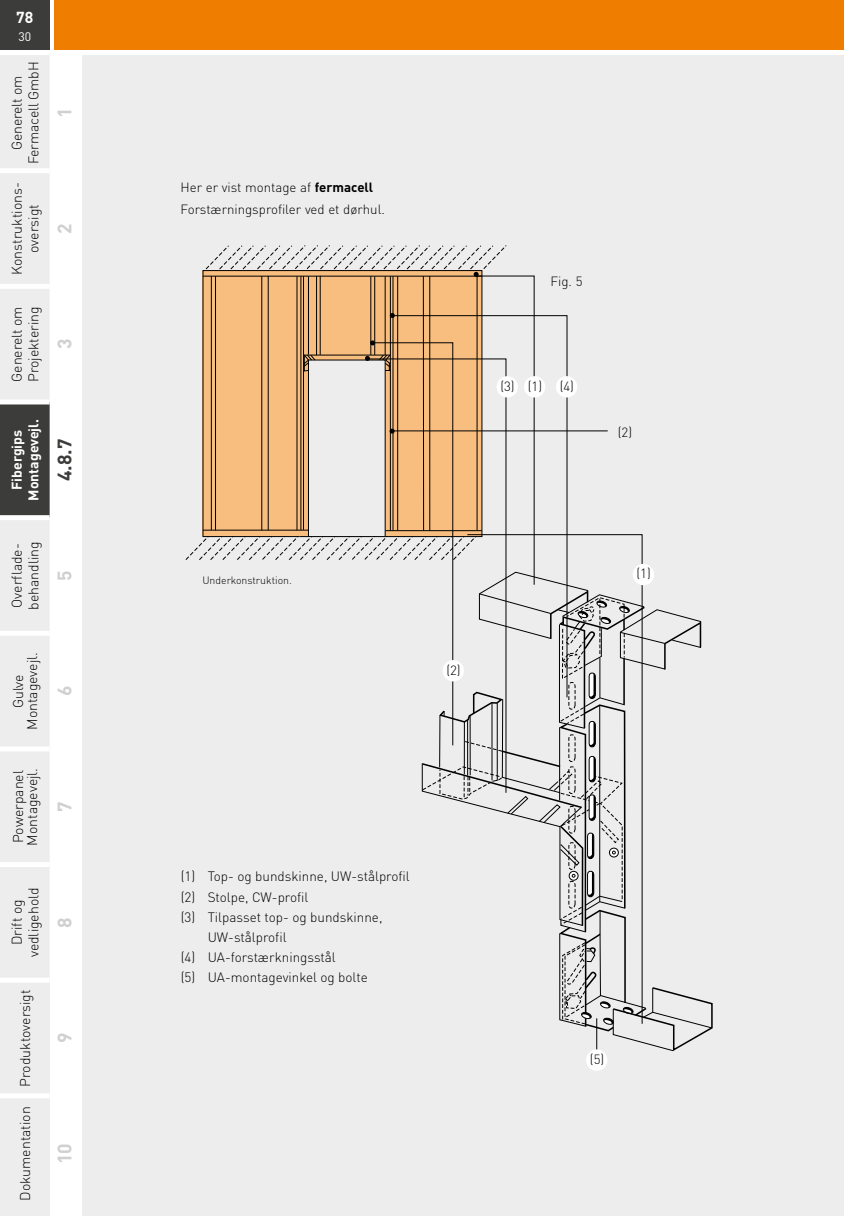
<style>
.page{position:relative;width:844px;height:1216px;background:#fff}
.page>*{position:absolute;margin:0;border:0;box-sizing:border-box;transform-origin:0 0}
.t1{font:700 19.25px "DIN Pro";color:#d0d0d0}
.t2{font:700 19.25px "DIN Pro";color:#3c3c3b}
.t3{font:700 15.75px "DIN Pro";color:#fff}
.t4{font:300 14px/16.8px "DIN Pro";color:#000;text-align:center}
.t5{font:700 14px/16.8px "DIN Pro";color:#fff;text-align:center}
.t6{font:300 13.47px "DIN Pro";color:#000}
.t7{font:300 13.3px/21.5px "DIN Pro";color:#000}
.t8{font:12.25px "DIN Pro";color:#fff}
.t9{font:300 10.5px "DIN Pro";color:#000}
.s1{font-weight:700}
</style>
<div class="page">
<div style="left:0;top:0;width:50px;height:50px;background:#3c3c3b"></div>
<div style="left:55px;top:0;width:788px;height:50px;background:#ef7d00"></div>
<div style="left:82px;top:55px;width:761px;height:1160px;background:#ededed"></div>
<svg style="left:185px;top:245px;width:528px;height:807px"></svg>
<div style="left:555px;top:376px;width:22px;height:21px;background:#fff;border-radius:50%"></div>
<div style="left:632px;top:564px;width:22px;height:21px;background:#fff;border-radius:50%"></div>
<div style="left:496px;top:376px;width:22px;height:21px;background:#fff;border-radius:50%"></div>
<div style="left:442px;top:660px;width:22px;height:21px;background:#fff;border-radius:50%"></div>
<div style="left:524px;top:376px;width:21px;height:21px;background:#fff;border-radius:50%"></div>
<div style="left:586px;top:1049px;width:21px;height:21px;background:#fff;border-radius:50%"></div>
<hr style="left:843px;top:735px;width:1px;height:480px;background:#ededed">
<div style="left:0;top:1209px;width:50px;height:6px;background:#ededed"></div>
<div style="left:0;top:1095px;width:50px;height:116px;background:#ededed"></div>
<div style="left:0;top:980px;width:50px;height:115px;background:#ededed"></div>
<svg style="left:0;top:55px;width:50px;height:922px;background:#d7d7d7"></svg>
<div style="left:0;top:1093px;width:50px;height:5px;background:#fff"></div>
<div style="left:0;top:977px;width:50px;height:5px;background:#fff"></div>
<div style="left:0;top:862px;width:50px;height:5px;background:#fff"></div>
<div style="left:0;top:746px;width:50px;height:5px;background:#fff"></div>
<div style="left:0;top:630px;width:50px;height:5px;background:#fff"></div>
<div style="left:0;top:515px;width:50px;height:5px;background:#fff"></div>
<div style="left:0;top:399px;width:50px;height:5px;background:#fff"></div>
<div style="left:0;top:284px;width:50px;height:5px;background:#fff"></div>
<div style="left:0;top:168px;width:50px;height:5px;background:#fff"></div>
<p class="t3" style="left:16px;top:5px;width:19px">78</p>
<p class="t8" style="left:18px;top:26px;width:14px">30</p>
<p class="t4" style="left:7px;top:164px;width:104px;rotate:-90deg">Generelt om<br>Fermacell GmbH</p>
<p class="t4" style="left:7px;top:275px;width:94px;rotate:-90deg">Konstruktions&shy;oversigt</p>
<p class="t4" style="left:7px;top:382px;width:77px;text-align:left;rotate:-90deg">Generelt om<br>Projektering</p>
<h1 class="t1" style="left:48px;top:118px;width:12px;rotate:-90deg">1</h1>
<h1 class="t1" style="left:48px;top:234px;width:12px;rotate:-90deg">2</h1>
<h1 class="t1" style="left:48px;top:349px;width:12px;rotate:-90deg">3</h1>
<p class="t5" style="left:7px;top:500px;width:83px;rotate:-90deg">Fibergips<br>Montagevejl.</p>
<h1 class="t2" style="left:48px;top:481px;width:44px;rotate:-90deg">4.8.7</h1>
<p class="t4" style="left:7px;top:609px;width:70px;text-align:left;rotate:-90deg">Overflade&shy;behandling</p>
<h1 class="t1" style="left:48px;top:580px;width:12px;rotate:-90deg">5</h1>
<p class="t4" style="left:10px;top:730px;width:79px;line-height:14px;rotate:-90deg">Gulve<br>Montagevejl.</p>
<p class="t4" style="left:10px;top:845px;width:79px;line-height:14px;text-align:left;rotate:-90deg">Powerpanel<br>Montagevejl.</p>
<h1 class="t1" style="left:48px;top:696px;width:12px;rotate:-90deg">6</h1>
<h1 class="t1" style="left:48px;top:812px;width:12px;rotate:-90deg">7</h1>
<p class="t4" style="left:7px;top:957px;width:71px;rotate:-90deg">Drift og vedligehold</p>
<p class="t4" style="left:15px;top:1086px;width:99px;rotate:-90deg">Produktoversigt</p>
<p class="t4" style="left:15px;top:1200px;width:96px;rotate:-90deg">Dokumentation</p>
<h1 class="t1" style="left:48px;top:927px;width:12px;rotate:-90deg">8</h1>
<h1 class="t1" style="left:48px;top:1043px;width:12px;rotate:-90deg">9</h1>
<h1 class="t1" style="left:48px;top:1164px;width:22px;rotate:-90deg">10</h1>
<p class="t7" style="left:180px;top:175px;width:206px">Her er vist montage af <span class="s1">fermacell<br></span>Forstærningsprofiler ved et dørhul.</p>
<p class="t9" style="left:202px;top:572px;width:91px">Underkonstruktion.</p>
<p class="t7" style="left:550px;top:269px;width:34px">Fig. 5</p>
<p class="t7" style="left:500px;top:374px;width:16px">(3)</p>
<p class="t7" style="left:527px;top:374px;width:16px">(1)</p>
<p class="t7" style="left:559px;top:374px;width:16px">(4)</p>
<p class="t7" style="left:617px;top:420px;width:16px">(2)</p>
<p class="t7" style="left:446px;top:657px;width:16px">(2)</p>
<p class="t7" style="left:636px;top:561px;width:16px">(1)</p>
<p class="t6" style="left:181px;top:866px;width:230px">(1) Top- og bundskinne, UW-stålprofil</p>
<p class="t6" style="left:181px;top:886px;width:129px">(2) Stolpe, CW-profil</p>
<p class="t6" style="left:181px;top:906px;width:203px">(3) Tilpasset top- og bundskinne,</p>
<p class="t6" style="left:207px;top:926px;width:80px">UW-stålprofil</p>
<p class="t6" style="left:181px;top:946px;width:157px">(4) UA-forstærkningsstål</p>
<p class="t6" style="left:181px;top:967px;width:188px">(5) UA-montagevinkel og bolte</p>
<p class="t7" style="left:589px;top:1047px;width:16px">(5)</p>
</div>
